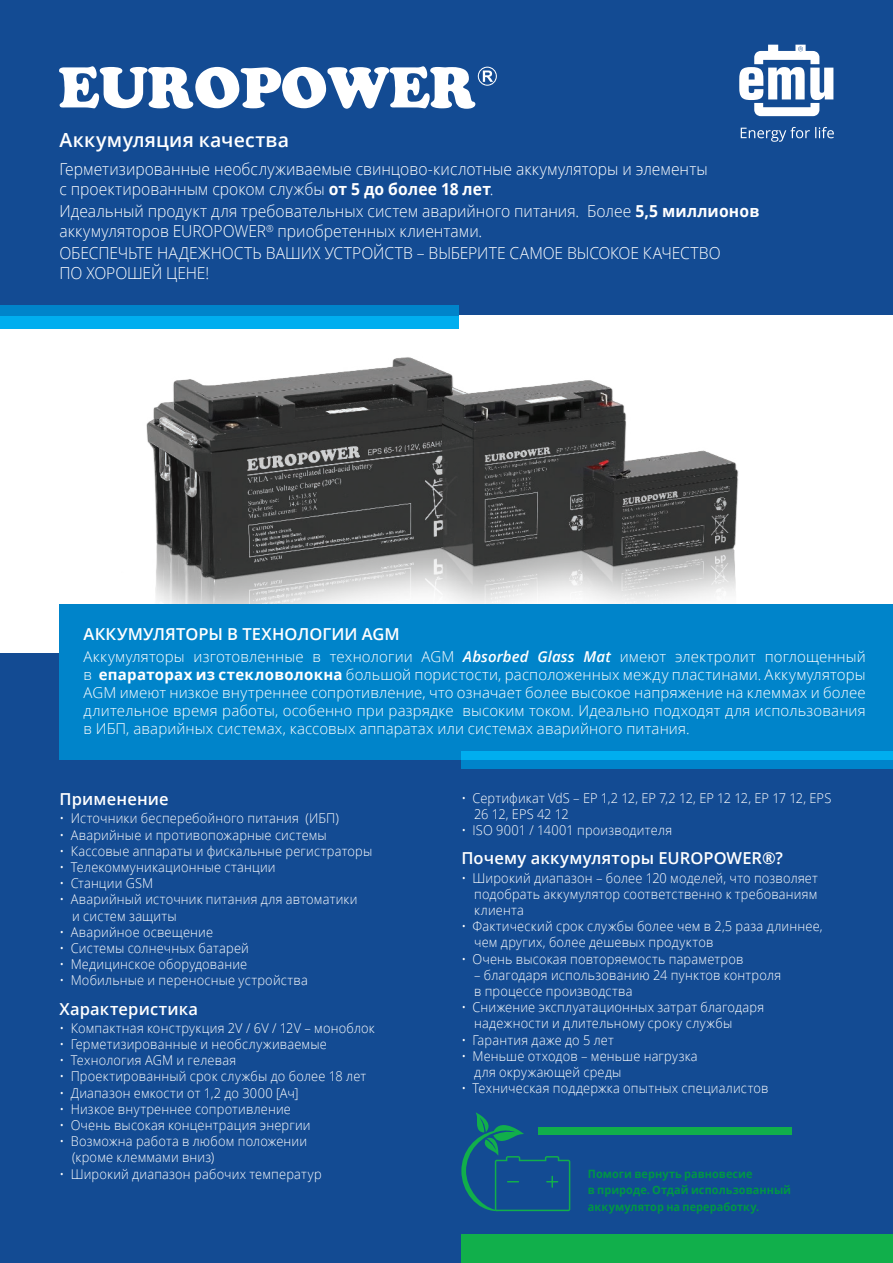
<style>
.page{position:relative;width:893px;height:1263px;background:#134b93}
.page>*{position:absolute;margin:0;border:0;box-sizing:border-box;transform-origin:0 0}
.t1{font:600 19.5px "Open Sans";letter-spacing:.015em;color:#fff}
.t2{font:300 16.5px/19.8px "Open Sans";color:#fff;scale:.95 1}
.t3{font:600 16.5px "Open Sans";letter-spacing:.01em;color:#fff}
.t4{font:300 15px/18px "Open Sans";letter-spacing:.01em;color:#fff;text-align:justify}
.t5{font:300 13.5px/16.2px "Open Sans";letter-spacing:.015em;color:#fff;scale:.95 1}
.t6{font:300 13.5px/16.2px "Open Sans";letter-spacing:-.005em;color:#fff;scale:.95 1}
.t7{font:700 11.55px/16.8px "Open Sans";letter-spacing:.005em;color:#009645;scale:.95 1}
.s1{font-weight:700}
.s2{font-weight:600;font-style:italic}
</style>
<div class="page">
<svg style="left:741px;top:127px;width:93px;height:15px"></svg>
<svg style="left:739px;top:45px;width:94px;height:71px"></svg>
<svg style="left:59px;top:66px;width:438px;height:43px"></svg>
<div style="left:0;top:316px;width:893px;height:337px;background:#fff"></div>
<img style="left:146px;top:357px;width:592px;height:247px">
<div style="left:0;top:305px;width:458px;height:11px;background:#0084ca"></div>
<div style="left:0;top:316px;width:458px;height:12px;background:#00aeef"></div>
<div style="left:60px;top:604px;width:833px;height:156px;background:#0084ca"></div>
<div style="left:461px;top:751px;width:432px;height:9px;background:#00aeef"></div>
<div style="left:461px;top:760px;width:432px;height:8px;background:#0084ca"></div>
<div style="left:461px;top:1234px;width:432px;height:29px;background:#11af4b"></div>
<div style="left:538px;top:1127px;width:254px;height:7px;background:#11af4b"></div>
<svg style="left:461px;top:1112px;width:109px;height:99px"></svg>
<h1 class="t1" style="left:60px;top:127px;width:231px">Аккумуляция качества</h1>
<p class="t2" style="left:60px;top:159px;width:684px">Герметизированные необслуживаемые свинцово-кислотные аккумуляторы и элементы с проектированным сроком службы <span class="s1">от 5 до более 18 лет</span>.</p>
<p class="t2" style="left:60px;top:201px;width:738px">Идеальный продукт для требовательных систем аварийного питания. Более <span class="s1">5,5 миллионов </span>аккумуляторов EUROPOWER<sup>®</sup> приобретенных клиентами.</p>
<p class="t2" style="left:60px;top:243px;width:697px">ОБЕСПЕЧЬТЕ НАДЕЖНОСТЬ ВАШИХ УСТРОЙСТВ – ВЫБЕРИТЕ САМОЕ ВЫСОКОЕ КАЧЕСТВО<br>ПО ХОРОШЕЙ ЦЕНЕ!</p>
<p class="t3" style="left:84px;top:622px;width:318px">АККУМУЛЯТОРЫ В ТЕХНОЛОГИИ AGM</p>
<p class="t4" style="left:84px;top:647px;width:784px">Аккумуляторы изготовленные в технологии AGM <span class="s2">Absorbed Glass Mat</span> имеют электролит поглощенный в <span class="s1">епараторах из стекловолокна</span> большой пористости, расположенных между пластинами. Аккумуляторы AGM имеют низкое внутреннее сопротивление, что означает более высокое напряжение на клеммах и более длительное время работы, особенно при разрядке высоким током. Идеально подходят для использования в ИБП, аварийных системах, кассовых аппаратах или системах аварийного питания.</p>
<p class="t3" style="left:60px;top:788px;width:111px">Применение</p>
<p class="t5" style="left:60px;top:810px;width:296px">• Источники беcперебойного питания (ИБП)</p>
<p class="t5" style="left:60px;top:826px;width:283px">• Аварийные и противопожарные системы</p>
<p class="t5" style="left:60px;top:842px;width:331px">• Кассовые аппараты и фискальные регистраторы</p>
<p class="t5" style="left:60px;top:859px;width:229px">• Телекоммуникационные станции</p>
<p class="t5" style="left:60px;top:875px;width:100px">• Станции GSM</p>
<p class="t5" style="left:72px;top:891px;width:302px;text-indent:-13px">• Аварийный источник питания для автоматики и систем защиты</p>
<p class="t5" style="left:60px;top:923px;width:163px">• Аварийное освещение</p>
<p class="t5" style="left:60px;top:940px;width:201px">• Системы солнечных батарей</p>
<p class="t5" style="left:60px;top:956px;width:199px">• Медицинское оборудование</p>
<p class="t5" style="left:60px;top:972px;width:263px">• Мобильные и переносные устройства</p>
<p class="t3" style="left:60px;top:997px;width:140px">Характеристика</p>
<p class="t5" style="left:60px;top:1019px;width:333px">• Компактная конструкция 2V / 6V / 12V – моноблок</p>
<p class="t5" style="left:60px;top:1036px;width:283px">• Герметизированные и необслуживаемые</p>
<p class="t5" style="left:60px;top:1052px;width:188px">• Технология AGM и гелевая</p>
<p class="t5" style="left:60px;top:1068px;width:324px">• Проектированный срок службы до более 18 лет</p>
<p class="t5" style="left:60px;top:1084px;width:253px">• Диапазон емкости от 1,2 до 3000 [Aч]</p>
<p class="t5" style="left:60px;top:1100px;width:245px">• Низкое внутреннее сопротивление</p>
<p class="t5" style="left:60px;top:1117px;width:266px">• Очень высокая концентрация энергии</p>
<p class="t5" style="left:72px;top:1133px;width:249px;text-indent:-13px">• Возможна работа в любом положении (кроме клеммами вниз)</p>
<p class="t5" style="left:60px;top:1165px;width:277px">• Широкий диапазон рабочих температур</p>
<p class="t6" style="left:474px;top:789px;width:377px;text-indent:-13px">• Сертификат VdS – EP 1,2 12, EP 7,2 12, EP 12 12, EP 17 12, EPS<br>26 12, EPS 42 12</p>
<p class="t5" style="left:461px;top:822px;width:223px">• ISO 9001 / 14001 производителя</p>
<p class="t3" style="left:461px;top:847px;width:323px">Почему аккумуляторы EUROPOWER®?</p>
<p class="t5" style="left:474px;top:869px;width:363px;text-align:justify;text-indent:-13px">• Широкий диапазон – более 120 моделей, что позволяет подобрать аккумулятор соответственно к требованиям клиента</p>
<p class="t5" style="left:474px;top:918px;width:368px;text-indent:-13px">• Фактический срок службы более чем в 2,5 раза длиннее, чем других, более дешевых продуктов</p>
<p class="t5" style="left:461px;top:950px;width:298px">• Очень высокая повторяемость параметров</p>
<p class="t5" style="left:474px;top:966px;width:325px">– благодаря использованию 24 пунктов контроля в процессе производства</p>
<p class="t5" style="left:474px;top:999px;width:307px;text-indent:-13px">• Снижение эксплуатационных затрат благодаря надежности и длительному сроку службы</p>
<p class="t5" style="left:461px;top:1031px;width:162px">• Гарантия даже до 5 лет</p>
<p class="t5" style="left:474px;top:1047px;width:237px;text-indent:-13px">• Меньше отходов – меньше нагрузка для окружающей среды</p>
<p class="t5" style="left:461px;top:1080px;width:325px">• Техническая поддержка опытных специалистов</p>
<p class="t7" style="left:588px;top:1165px;width:215px">Помоги вернуть равновесие<br>в природе. Отдай использованный аккумулятор на переработку.</p>
</div>
